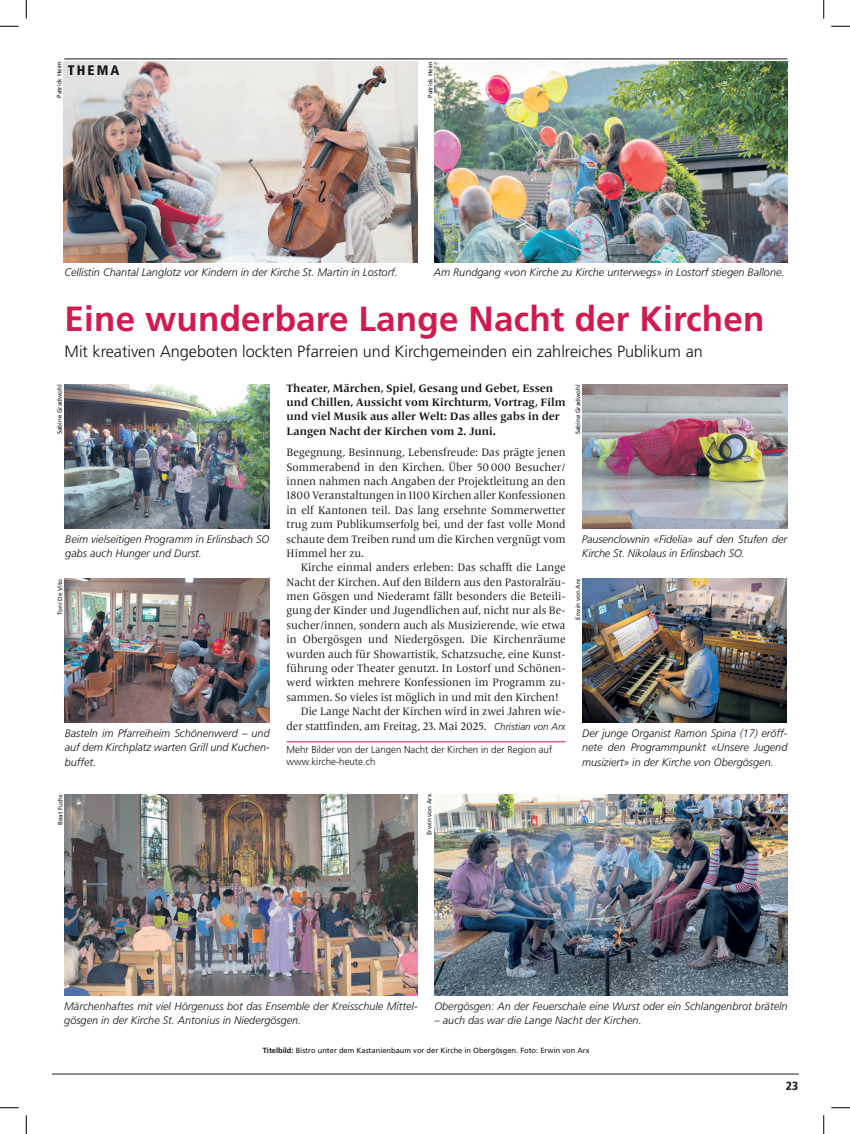
<style>
.page{position:relative;width:850px;height:1134px;background:#fff}
.page>*{position:absolute;margin:0;border:0;box-sizing:border-box;transform-origin:0 0}
.t1{font:700 35px "Frutiger LT Pro";letter-spacing:.005em;color:#cf1b50}
.t2{font:300 16.25px "Frutiger LT Pro";color:#171419}
.t3{font:900 condensed 13.75px "Frutiger LT Pro";letter-spacing:.15em;color:#171419}
.t4{font:900 condensed 11.88px "Frutiger LT Pro";color:#171419}
.t5{font:11.25px/14.4px "Frutiger Serif LT Pro";color:#171419;text-align:justify}
.t6{font:700 11.25px/14.4px "Frutiger Serif LT Pro";color:#171419}
.t7{font:italic 300 10.88px/14.4px "Frutiger LT Pro";color:#171419}
.t8{font:300 10px/12.5px "Frutiger LT Pro";color:#171419}
.t9{font:7.5px "Frutiger LT Pro";color:#171419}
.t10{font:6.25px "Frutiger LT Pro";color:#171419}
.s1{font-family:"Frutiger LT Pro";font-weight:300;font-style:italic;font-size:10px}
.s2{font-weight:700}
.s3{font-family:"Frutiger LT Std";color:#231f20}
</style>
<div class="page">
<hr style="left:52px;top:1073px;width:747px;height:1px;background:#231f20">
<hr style="left:287px;top:741px;width:278px;height:1px;background:#cf1b50">
<img style="left:64px;top:61px;width:353px;height:201px">
<img style="left:65px;top:794px;width:353px;height:201px">
<img style="left:434px;top:794px;width:353px;height:201px">
<img style="left:64px;top:384px;width:205px;height:144px">
<img style="left:64px;top:579px;width:205px;height:143px">
<img style="left:582px;top:384px;width:205px;height:144px">
<img style="left:582px;top:578px;width:204px;height:144px">
<hr style="left:64px;top:59px;width:723px;height:1px;background:#171419">
<img style="left:434px;top:61px;width:353px;height:201px">
<svg style="left:0;top:25px;width:19px;height:2px"></svg>
<svg style="left:831px;top:25px;width:19px;height:2px"></svg>
<svg style="left:0;top:1107px;width:19px;height:1px"></svg>
<svg style="left:831px;top:1107px;width:19px;height:1px"></svg>
<svg style="left:25px;top:0;width:2px;height:19px"></svg>
<svg style="left:25px;top:1115px;width:2px;height:18px"></svg>
<svg style="left:823px;top:0;width:1px;height:19px"></svg>
<svg style="left:823px;top:1115px;width:1px;height:18px"></svg>
<p class="t10" style="left:56px;top:98px;width:38px;rotate:-90deg">Patrick Heim</p>
<p class="t3" style="left:68px;top:62px;width:53px">THEMA</p>
<p class="t10" style="left:426px;top:98px;width:38px;rotate:-90deg">Patrick Heim</p>
<p class="t7" style="left:64px;top:265px;width:335px">Cellistin Chantal Langlotz vor Kindern in der Kirche St. Martin in Lostorf.</p>
<p class="t7" style="left:434px;top:265px;width:352px">Am Rundgang «von Kirche zu Kirche unterwegs» in Lostorf stiegen Ballone.</p>
<h1 class="t1" style="left:65px;top:298px;width:701px">Eine wunderbare Lange Nacht der Kirchen</h1>
<h2 class="t2" style="left:65px;top:342px;width:640px">Mit kreativen Angeboten lockten Pfarreien und Kirchgemeinden ein zahlreiches Publikum an</h2>
<p class="t6" style="left:287px;top:380px;width:280px">Theater, Märchen, Spiel, Gesang und Gebet, Essen und Chillen, Aussicht vom Kirchturm, Vortrag, Film und viel Musik aus aller Welt: Das alles gabs in der Langen Nacht der Kirchen vom 2. Juni.</p>
<p class="t5" style="left:287px;top:445px;width:281px">Begegnung, Besinnung, Lebensfreude: Das prägte jenen Sommerabend in den Kirchen. Über 50000 Besucher/ innen nahmen nach Angaben der Projektleitung an den 1800 Veranstaltungen in 1100 Kirchen aller Konfessionen in elf Kantonen teil. Das lang ersehnte Sommerwetter trug zum Publikumserfolg bei, und der fast volle Mond schaute dem Treiben rund um die Kirchen vergnügt vom Himmel her zu.</p>
<p class="t5" style="left:301px;top:560px;width:266px">Kirche einmal anders erleben: Das schafft die Lange</p>
<p class="t5" style="left:287px;top:574px;width:280px">Nacht der Kirchen. Auf den Bildern aus den Pastoralräu-</p>
<p class="t5" style="left:287px;top:589px;width:280px">men Gösgen und Niederamt fällt besonders die Beteili-</p>
<p class="t5" style="left:287px;top:603px;width:280px">gung der Kinder und Jugendlichen auf, nicht nur als Be-</p>
<p class="t5" style="left:287px;top:618px;width:280px">sucher/innen, sondern auch als Musizierende, wie etwa</p>
<p class="t5" style="left:287px;top:632px;width:280px">in Obergösgen und Niedergösgen. Die Kirchenräume</p>
<p class="t5" style="left:287px;top:646px;width:280px">wurden auch für Showartistik, Schatzsuche, eine Kunst-</p>
<p class="t5" style="left:287px;top:661px;width:280px">führung oder Theater genutzt. In Lostorf und Schönen-</p>
<p class="t5" style="left:287px;top:675px;width:280px">werd wirkten mehrere Konfessionen im Programm zu-</p>
<p class="t5" style="left:287px;top:689px;width:273px">sammen. So vieles ist möglich in und mit den Kirchen!</p>
<p class="t5" style="left:301px;top:704px;width:266px">Die Lange Nacht der Kirchen wird in zwei Jahren wie-</p>
<p class="t5" style="left:287px;top:718px;width:280px">der stattfinden, am Freitag, 23. Mai 2025. <span class="s1">Christian von Arx</span></p>
<p class="t8" style="left:287px;top:743px;width:267px">Mehr Bilder von der Langen Nacht der Kirchen in der Region auf www.kirche-heute.ch</p>
<p class="t10" style="left:574px;top:434px;width:52px;rotate:-90deg">Sabine Gradwohl</p>
<p class="t10" style="left:56px;top:434px;width:52px;rotate:-90deg">Sabine Gradwohl</p>
<p class="t7" style="left:582px;top:531px;width:207px">Pausenclownin «Fidelia» auf den Stufen der<br>Kirche St. Nikolaus in Erlinsbach SO.</p>
<p class="t7" style="left:65px;top:531px;width:206px">Beim vielseitigen Programm in Erlinsbach SO gabs auch Hunger und Durst.</p>
<p class="t10" style="left:56px;top:614px;width:37px;rotate:-90deg">Toni De Vito</p>
<p class="t10" style="left:574px;top:619px;width:42px;rotate:-90deg">Erwin von Arx</p>
<p class="t7" style="left:65px;top:725px;width:206px;text-align:justify">Basteln im Pfarreiheim Schönenwerd – und auf dem Kirchplatz warten Grill und Kuchen&shy;buffet.</p>
<p class="t7" style="left:582px;top:725px;width:207px;text-align:justify">Der junge Organist Ramon Spina (17) eröff&shy;nete den Programmpunkt «Unsere Jugend musiziert» in der Kirche von Obergösgen.</p>
<p class="t10" style="left:57px;top:825px;width:32px;rotate:-90deg">Beat Fuchs</p>
<p class="t10" style="left:426px;top:835px;width:42px;rotate:-90deg">Erwin von Arx</p>
<p class="t7" style="left:64px;top:998px;width:355px">Märchenhaftes mit viel Hörgenuss bot das Ensemble der Kreisschule Mittel&shy;gösgen in der Kirche St. Antonius in Niedergösgen.</p>
<p class="t7" style="left:434px;top:998px;width:355px">Obergösgen: An der Feuerschale eine Wurst oder ein Schlangenbrot bräteln</p>
<p class="t7" style="left:434px;top:1013px;width:209px">– auch das war die Lange Nacht der Kirchen.</p>
<p class="t9" style="left:263px;top:1045px;width:328px"><span class="s2">Titelbild:</span> Bistro unter dem Kastanienbaum vor der Kirche in Obergösgen. Foto: Erwin von Arx</p>
<p class="t4" style="left:774px;top:1077px;width:26px">23<span class="s3">23</span></p>
</div>
